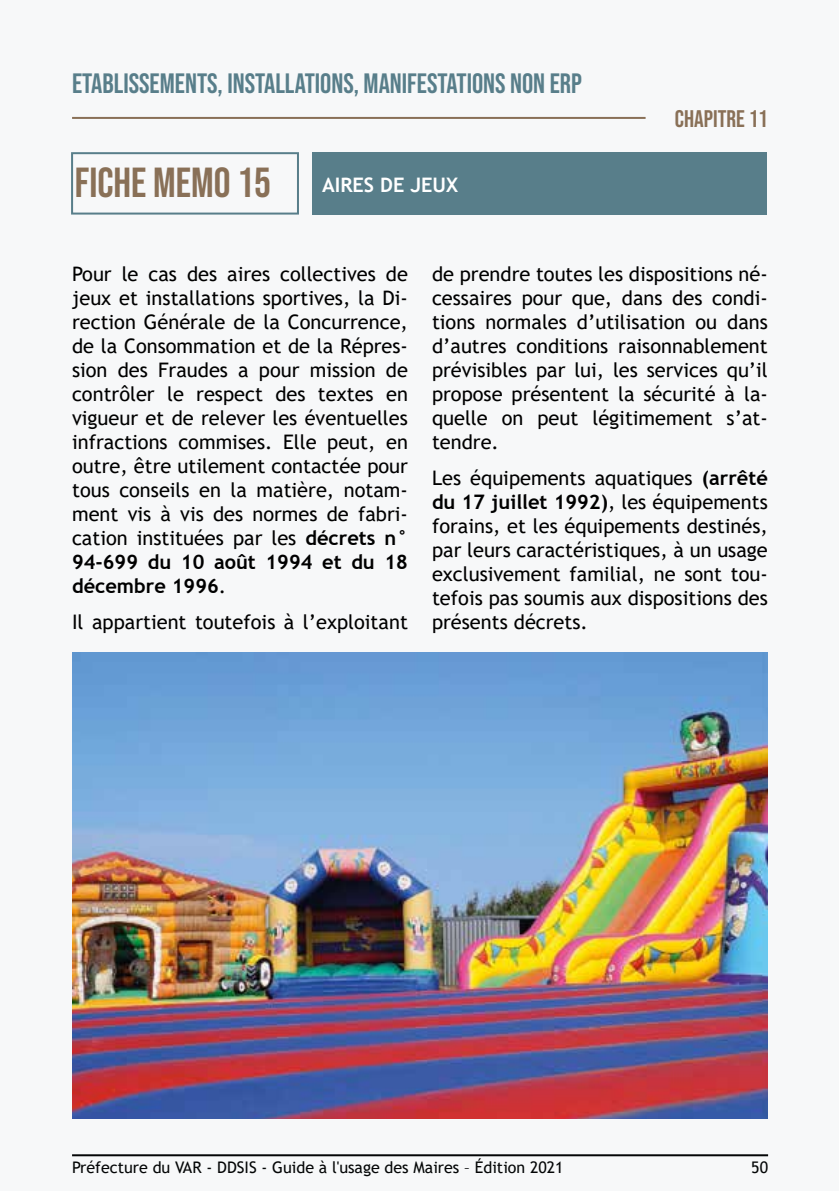
<style>
.page{position:relative;width:840px;height:1191px;background:#fff}
.page>*{position:absolute;margin:0;border:0;box-sizing:border-box;transform-origin:0 0}
.t1{font:42px "Bebas Neue";color:#897057}
.t2{font:28px "Bebas Neue";color:#587e8a}
.t3{font:24px "Bebas Neue";color:#897057}
.t4{font:20px/24px "Trebuchet MS";color:#000;text-align:justify}
.t5{font:16px "Trebuchet MS";color:#000}
.s1{font-family:"Trebuchet MS";font-weight:700;font-size:20px;color:#fff}
.s2{font-weight:700}
</style>
<div class="page">
<div style="left:0;top:0;width:838px;height:1191px;background:#f7f8f9"></div>
<hr style="left:839px;top:0;width:1px;height:1191px;background:#897057">
<hr style="left:72px;top:117px;width:573px;height:2px;background:#897057">
<img style="left:72px;top:652px;width:695px;height:467px">
<div style="left:312px;top:152px;width:453px;height:62px;background:#587e8a"></div>
<div style="left:71px;top:152px;width:228px;height:62px;border:2px solid #587e8a"></div>
<h2 class="t2" style="left:72px;top:67px;width:511px">ETABLISSEMENTS, INSTALLATIONS, MANIFESTATIONS NON ERP</h2>
<h1 class="t1" style="left:75px;top:159px;width:384px">FICHE MEMO 15 <span class="s1">AIRES DE JEUX</span></h1>
<p class="t3" style="left:674px;top:105px;width:94px">CHAPITRE 11</p>
<p class="t4" style="left:72px;top:262px;width:337px">Pour le cas des aires collectives de jeux et installations sportives, la Di&shy;rection Générale de la Concurrence, de la Consommation et de la Répres&shy;sion des Fraudes a pour mission de contrôler le respect des textes en vigueur et de relever les éventuelles infractions commises. Elle peut, en outre, être utilement contactée pour tous conseils en la matière, notam&shy;ment vis à vis des normes de fabri&shy;cation instituées par les <span class="s2">décrets n° 94-699 du 10 août 1994 et du 18 décembre 1996</span>.</p>
<p class="t4" style="left:72px;top:609px;width:337px">Il appartient toutefois à l’exploitant</p>
<p class="t4" style="left:432px;top:262px;width:337px">de prendre toutes les dispositions né&shy;cessaires pour que, dans des condi&shy;tions normales d’utilisation ou dans d’autres conditions raisonnablement prévisibles par lui, les services qu’il propose présentent la sécurité à la&shy;quelle on peut légitimement s’at&shy;tendre.</p>
<p class="t4" style="left:432px;top:465px;width:337px">Les équipements aquatiques <span class="s2">(arrêté du 17 juillet 1992)</span>, les équipements forains, et les équipements destinés, par leurs caractéristiques, à un usage exclusivement familial, ne sont tou&shy;tefois pas soumis aux dispositions des présents décrets.</p>
<p class="t5" style="left:72px;top:1157px;width:493px">Préfecture du VAR - DDSIS - Guide à l'usage des Maires – Édition 2021</p>
<p class="t5" style="left:750px;top:1157px;width:18px">50</p>
</div>
